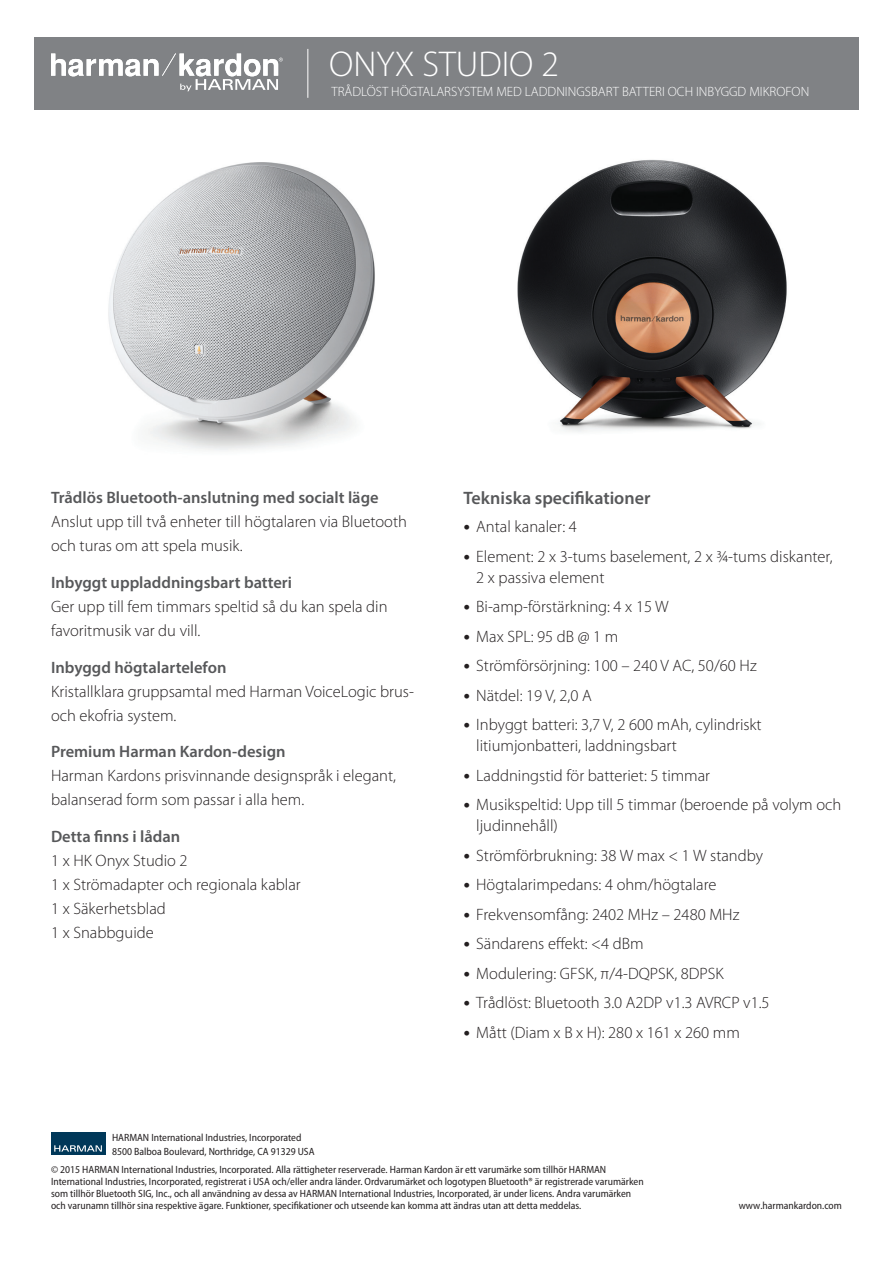
<style>
.page{position:relative;width:893px;height:1263px;background:#fff}
.page>*{position:absolute;margin:0;border:0;box-sizing:border-box;transform-origin:0 0}
.t1{font:300 36px "Myriad Pro";color:#fff}
.t2{font:600 18px "Myriad Pro";color:#57585a}
.t3{font:300 16.5px/24px "Myriad Pro";color:#231f20}
.t4{font:600 16.5px "Myriad Pro";color:#57585a}
.t5{font:300 13.5px "Myriad Pro";color:#fff}
.t6{font:semi-condensed 10.5px/12px "Myriad Pro";color:#231f20}
.s1{font-family:"Helvetica Neue LT Std";font-weight:100;font-stretch:condensed;font-size:13.5px}
</style>
<div class="page">
<img style="left:517px;top:159px;width:270px;height:273px">
<img style="left:108px;top:162px;width:267px;height:289px">
<div style="left:34px;top:37px;width:825px;height:72px;background:#808285"></div>
<div style="left:51px;top:1133px;width:54px;height:22px;background:#003859"></div>
<svg style="left:54px;top:1145px;width:48px;height:6px"></svg>
<svg style="left:51px;top:53px;width:232px;height:38px"></svg>
<hr style="left:307px;top:49px;width:1px;height:49px;background:#fff">
<h1 class="t1" style="left:329px;top:44px;width:231px">ONYX STUDIO 2</h1>
<p class="t5" style="left:331px;top:84px;width:479px">TRÅDLÖST HÖGTALARSYSTEM MED LADDNINGSBART BATTERI OCH INBYGGD MIKROFON</p>
<p class="t4" style="left:51px;top:487px;width:329px">Trådlös Bluetooth-anslutning med socialt läge</p>
<p class="t3" style="left:51px;top:510px;width:357px">Anslut upp till två enheter till högtalaren via Bluetooth och turas om att spela musik.</p>
<p class="t4" style="left:51px;top:572px;width:243px">Inbyggt uppladdningsbart batteri</p>
<p class="t3" style="left:51px;top:594px;width:338px">Ger upp till fem timmars speltid så du kan spela din favoritmusik var du vill.</p>
<p class="t4" style="left:51px;top:656px;width:177px">Inbyggd högtalartelefon</p>
<p class="t3" style="left:51px;top:679px;width:364px">Kristallklara gruppsamtal med Harman VoiceLogic brus&shy;och ekofria system.</p>
<p class="t4" style="left:51px;top:741px;width:236px">Premium Harman Kardon-design</p>
<p class="t3" style="left:51px;top:764px;width:347px">Harman Kardons prisvinnande designspråk i elegant, balanserad form som passar i alla hem.</p>
<p class="t4" style="left:51px;top:826px;width:131px">Detta finns i lådan</p>
<p class="t3" style="left:51px;top:849px;width:251px">1 x HK Onyx Studio 2<br>1 x Strömadapter och regionala kablar<br>1 x Säkerhetsblad<br>1 x Snabbguide</p>
<p class="t2" style="left:463px;top:487px;width:188px">Tekniska specifikationer</p>
<p class="t3" style="left:463px;top:515px;width:115px"><span class="s1">•</span> Antal kanaler: 4</p>
<p class="t3" style="left:476px;top:546px;width:358px;line-height:21px;text-indent:-13px"><span class="s1">•</span> Element: 2 x 3-tums baselement, 2 x ¾-tums diskanter,<br>2 x passiva element</p>
<p class="t3" style="left:463px;top:595px;width:207px"><span class="s1">•</span> Bi-amp-förstärkning: 4 x 15 W</p>
<p class="t3" style="left:463px;top:624px;width:156px"><span class="s1">•</span> Max SPL: 95 dB @ 1 m</p>
<p class="t3" style="left:463px;top:654px;width:295px"><span class="s1">•</span> Strömförsörjning: 100 – 240 V AC, 50/60 Hz</p>
<p class="t3" style="left:463px;top:683px;width:130px"><span class="s1">•</span> Nätdel: 19 V, 2,0 A</p>
<p class="t3" style="left:476px;top:714px;width:287px;line-height:21px;text-indent:-13px"><span class="s1">•</span> Inbyggt batteri: 3,7 V, 2 600 mAh, cylindriskt litiumjonbatteri, laddningsbart</p>
<p class="t3" style="left:463px;top:763px;width:248px"><span class="s1">•</span> Laddningstid för batteriet: 5 timmar</p>
<p class="t3" style="left:476px;top:794px;width:367px;line-height:21px;text-indent:-13px"><span class="s1">•</span> Musikspeltid: Upp till 5 timmar (beroende på volym och ljudinnehåll)</p>
<p class="t3" style="left:463px;top:843px;width:301px"><span class="s1">•</span> Strömförbrukning: 38 W max &lt; 1 W standby</p>
<p class="t3" style="left:463px;top:873px;width:254px"><span class="s1">•</span> Högtalarimpedans: 4 ohm/högtalare</p>
<p class="t3" style="left:463px;top:902px;width:278px"><span class="s1">•</span> Frekvensomfång: 2402 MHz – 2480 MHz</p>
<p class="t3" style="left:463px;top:932px;width:182px"><span class="s1">•</span> Sändarens effekt: &lt;4 dBm</p>
<p class="t3" style="left:463px;top:961px;width:262px"><span class="s1">•</span> Modulering: GFSK, π/4-DQPSK, 8DPSK</p>
<p class="t3" style="left:463px;top:991px;width:308px"><span class="s1">•</span> Trådlöst: Bluetooth 3.0 A2DP v1.3 AVRCP v1.5</p>
<p class="t3" style="left:463px;top:1020px;width:278px"><span class="s1">•</span> Mått (Diam x B x H): 280 x 161 x 260 mm</p>
<p class="t6" style="left:112px;top:1131px;width:204px;line-height:13.5px">HARMAN International Industries, Incorporated<br>8500 Balboa Boulevard, Northridge, CA 91329 USA</p>
<p class="t6" style="left:51px;top:1163px;width:594px">© 2015 HARMAN International Industries, Incorporated. Alla rättigheter reserverade. Harman Kardon är ett varumärke som tillhör HARMAN International Industries, Incorporated, registrerat i USA och/eller andra länder. Ordvarumärket och logotypen Bluetooth® är registrerade varumärken som tillhör Bluetooth SIG, Inc., och all användning av dessa av HARMAN International Industries, Incorporated, är under licens. Andra varumärken och varunamn tillhör sina respektive ägare. Funktioner, specifikationer och utseende kan komma att ändras utan att detta meddelas.</p>
<p class="t6" style="left:739px;top:1199px;width:105px">www.harmankardon.com</p>
</div>
